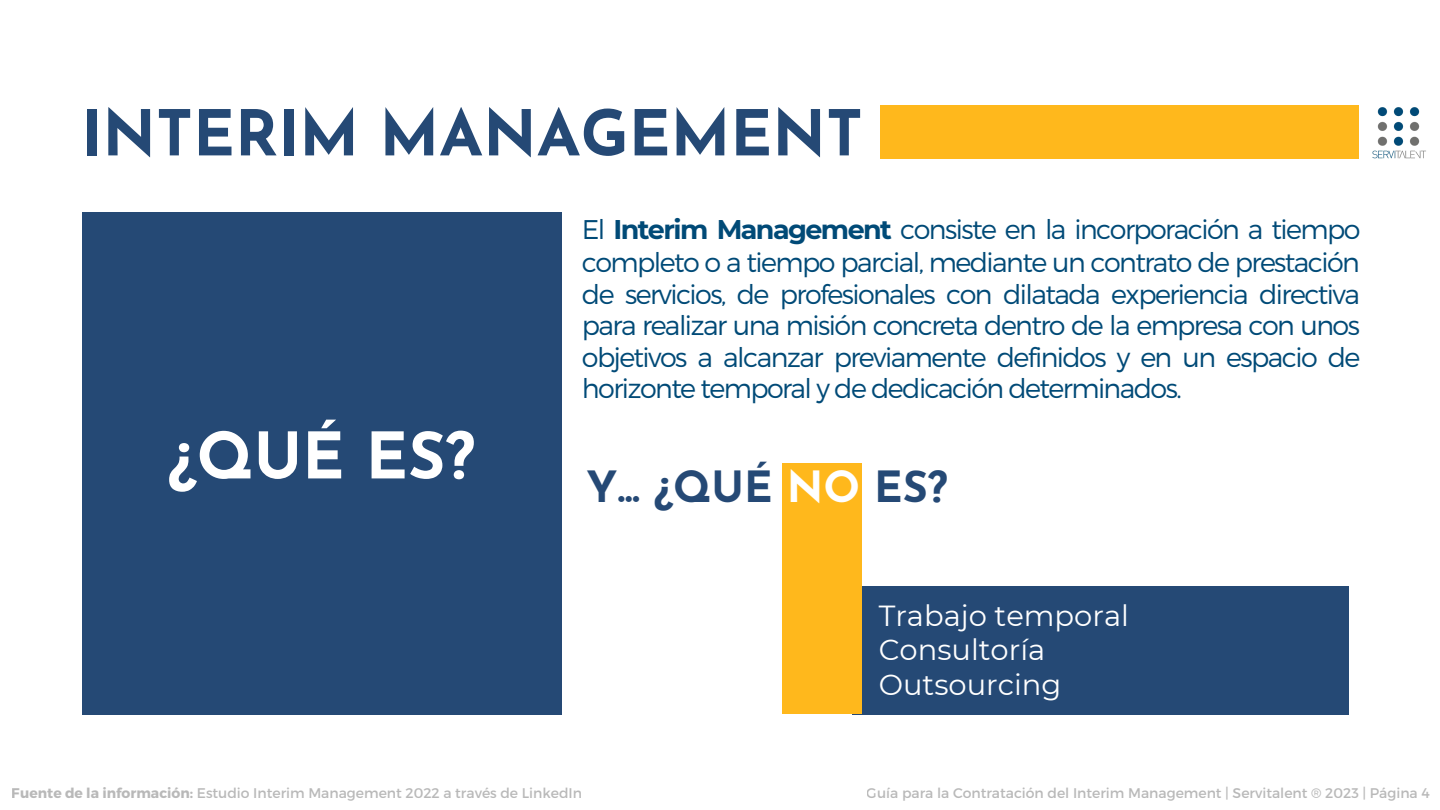
<style>
.page{position:relative;width:1440px;height:810px;background:#fff}
.page>*{position:absolute;margin:0;border:0;box-sizing:border-box;transform-origin:0 0}
.t1{font:700 64px "Josefin Sans";color:#fff}
.t2{font:700 63px "Josefin Sans";color:#254975}
.t3{font:700 43px "Josefin Sans";color:#254975}
.t4{font:29px/34.5px "Montserrat";color:#fff}
.t5{font:300 27px/31.8px "Montserrat";letter-spacing:-.06em;color:#004a77;text-align:justify}
.t6{font:14px "Montserrat";color:#6f6f6f}
.s1{font-weight:700}
.s2{color:#fff}
</style>
<div class="page">
<div style="left:852px;top:586px;width:496px;height:128px;background:#254975"></div>
<div style="left:881px;top:106px;width:478px;height:53px;background:#ffb81c"></div>
<div style="left:82px;top:212px;width:480px;height:502px;background:#254975"></div>
<div style="left:782px;top:463px;width:80px;height:251px;background:#ffb81c"></div>
<img style="left:1372px;top:107px;width:54px;height:52px">
<h2 class="t2" style="left:81px;top:108px;width:783px">INTERIM MANAGEMENT</h2>
<h1 class="t1" style="left:168px;top:430px;width:309px">¿QUÉ ES?</h1>
<p class="t5" style="left:582px;top:212px;width:780px">El <span class="s1">Interim Management</span> consiste en la incorporación a tiempo completo o a tiempo parcial, mediante un contrato de prestación de servicios, de profesionales con dilatada experiencia directiva para realizar una misión concreta dentro de la empresa con unos objetivos a alcanzar previamente definidos y en un espacio de horizonte temporal y de dedicación determinados.</p>
<h3 class="t3" style="left:587px;top:470px;width:363px">Y... ¿QUÉ <span class="s2">NO</span> ES?</h3>
<p class="t4" style="left:879px;top:598px;width:252px">Trabajo temporal<br>Consultoría<br>Outsourcing</p>
<p class="t6" style="left:12px;top:784px;width:572px"><span class="s1">Fuente de la información:</span> Estudio Interim Management 2022 a través de LinkedIn</p>
<p class="t6" style="left:867px;top:784px;width:565px">Guía para la Contratación del Interim Management | Servitalent ® 2023 | Página 4</p>
</div>
